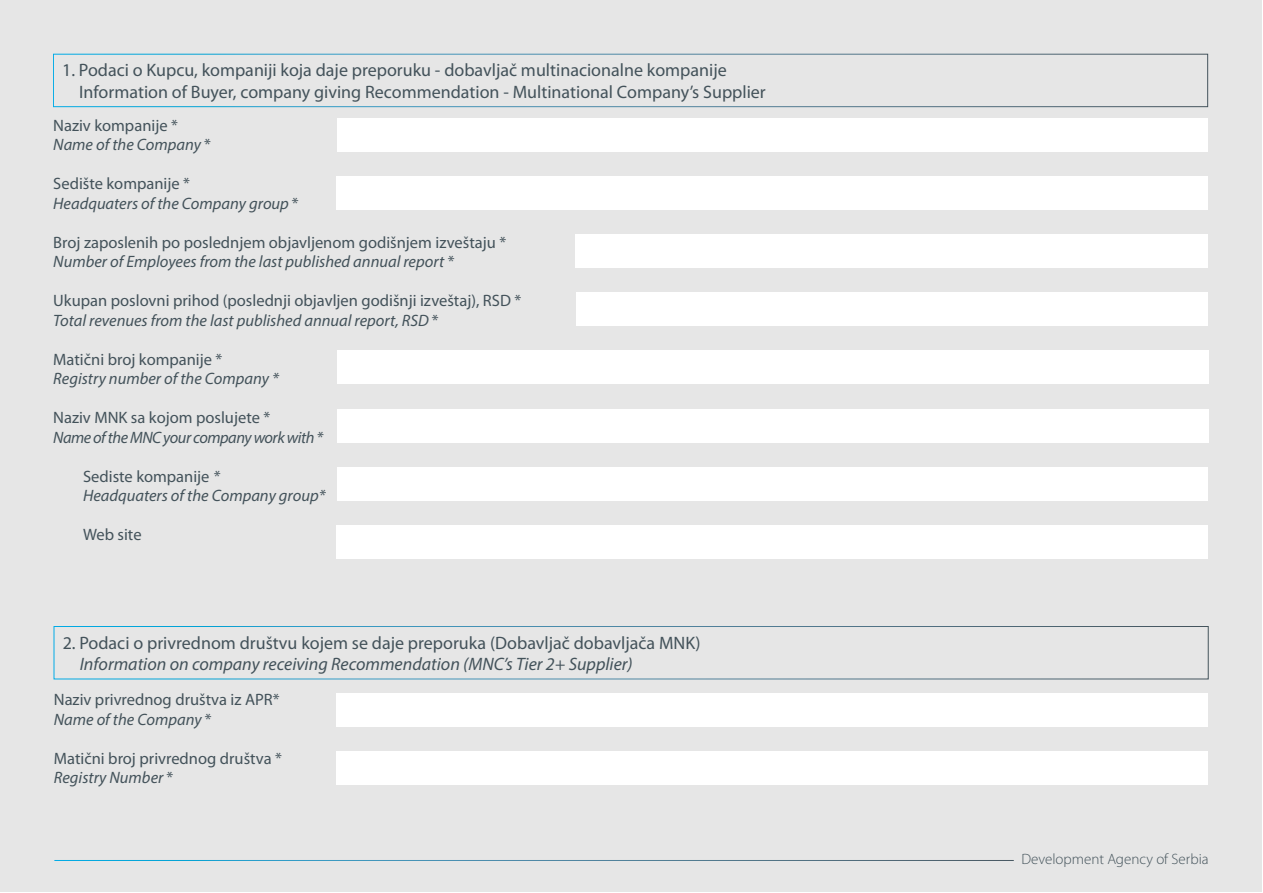
<style>
.page{position:relative;width:1263px;height:893px;background:#fff}
.page>*{position:absolute;margin:0;border:0;box-sizing:border-box;transform-origin:0 0}
.t1{font:18px/21.6px "Myriad Pro";color:#43525a}
.t2{font:italic 18px "Myriad Pro";color:#43525a}
.t3{font:16.5px/19.5px "Myriad Pro";color:#43525a}
.t4{font:italic 16.5px/19.5px "Myriad Pro";color:#43525a}
.t5{font:italic 16.5px "Myriad Pro";letter-spacing:-.03em;color:#43525a}
.t6{font:300 15px "Myriad Pro";color:#43525a}
.s1{font-style:italic}
.s2{font-style:normal}
</style>
<div class="page">
<div style="left:1px;top:1px;width:1261px;height:891px;background:#e6e6e6"></div>
<hr style="left:54px;top:860px;width:960px;height:1px;background:#fff">
<div style="left:53px;top:54px;width:1155px;height:53px;border:1px solid #fff"></div>
<div style="left:337px;top:119px;width:871px;height:33px;background:#fff"></div>
<div style="left:576px;top:293px;width:632px;height:33px;background:#fff"></div>
<div style="left:336px;top:177px;width:872px;height:33px;background:#fff"></div>
<div style="left:337px;top:351px;width:871px;height:33px;background:#fff"></div>
<div style="left:337px;top:467px;width:870px;height:33px;background:#fff"></div>
<div style="left:575px;top:235px;width:633px;height:33px;background:#fff"></div>
<div style="left:337px;top:409px;width:871px;height:33px;background:#fff"></div>
<div style="left:336px;top:525px;width:871px;height:33px;background:#fff"></div>
<div style="left:54px;top:626px;width:1154px;height:53px;border:1px solid #fff"></div>
<div style="left:336px;top:693px;width:872px;height:33px;background:#fff"></div>
<div style="left:336px;top:751px;width:872px;height:33px;background:#fff"></div>
<p class="t1" style="left:79px;top:59px;width:688px;text-indent:-17px">1. Podaci o Kupcu, kompaniji koja daje preporuku - dobavljač multinacionalne kompanije<br>Information of Buyer, company giving Recommendation - Multinational Company’s Supplier</p>
<p class="t3" style="left:53px;top:115px;width:159px">Naziv kompanije *<br><span class="s1">Name of the Company</span> *</p>
<p class="t4" style="left:53px;top:174px;width:247px"><span class="s2">Sedište kompanije *<br></span>Headquaters of the Company group <span class="s2">*</span></p>
<p class="t3" style="left:53px;top:232px;width:454px">Broj zaposlenih po poslednjem objavljenom godišnjem izveštaju *<br><span class="s1">Number of Employees from the last published annual report</span> *</p>
<p class="t3" style="left:53px;top:291px;width:470px">Ukupan poslovni prihod (poslednji objavljen godišnji izveštaj), RSD *<br><span class="s1">Total revenues from the last published annual report, RSD</span> *</p>
<p class="t3" style="left:53px;top:349px;width:171px">Matični broj kompanije *</p>
<p class="t4" style="left:53px;top:369px;width:227px">Registry number of the Company *</p>
<p class="t3" style="left:53px;top:408px;width:219px">Naziv MNK sa kojom poslujete *</p>
<p class="t5" style="left:53px;top:427px;width:271px">Name of the MNC your company work with *</p>
<p class="t4" style="left:83px;top:466px;width:244px"><span class="s2">Sediste kompanije</span> *<br>Headquaters of the Company group*</p>
<p class="t3" style="left:83px;top:525px;width:60px">Web site</p>
<p class="t1" style="left:63px;top:632px;width:639px">2. Podaci o privrednom društvu kojem se daje preporuka (Dobavljač dobavljača MNK)</p>
<p class="t2" style="left:80px;top:653px;width:554px">Information on company receiving Recommendation (MNC’s Tier 2+ Supplier)</p>
<p class="t3" style="left:54px;top:690px;width:227px">Naziv privrednog društva iz APR*<br><span class="s1">Name of the Company</span> *</p>
<p class="t3" style="left:54px;top:748px;width:230px">Matični broj privrednog društva *<br><span class="s1">Registry Number</span> *</p>
<p class="t6" style="left:1021px;top:850px;width:189px">Development Agency of Serbia</p>
</div>
